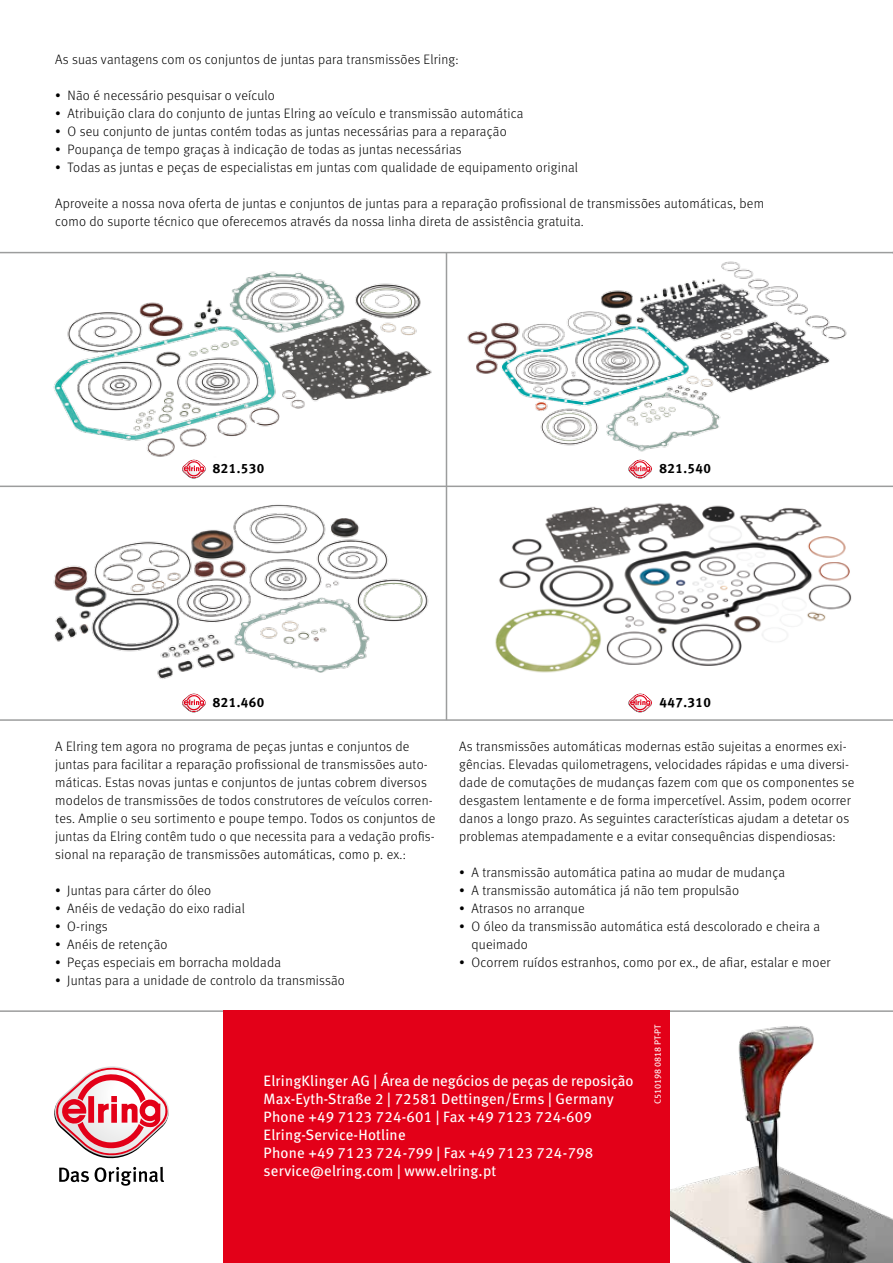
<style>
.page{position:relative;width:893px;height:1263px;background:#fff}
.page>*{position:absolute;margin:0;border:0;box-sizing:border-box;transform-origin:0 0}
.t1{font:15px/18px "Meta Book LF";letter-spacing:.015em;color:#fff}
.t2{font:300 13.65px/18px "Meta";letter-spacing:.015em;color:#000}
.t3{font:13.5px "Meta Bold LF";letter-spacing:.03em;color:#000}
.t4{font:9px "Meta Book LF";color:#fff}
</style>
<div class="page">
<img style="left:670px;top:1026px;width:223px;height:237px">
<hr style="left:670px;top:1010px;width:223px;height:2px;background:#9c9d9d">
<hr style="left:0;top:1010px;width:225px;height:2px;background:#9c9d9d">
<img style="left:53px;top:271px;width:379px;height:186px">
<img style="left:467px;top:261px;width:380px;height:191px">
<img style="left:53px;top:504px;width:376px;height:175px">
<hr style="left:0;top:252px;width:893px;height:1px;background:#9c9d9d">
<hr style="left:446px;top:253px;width:1px;height:467px;background:#9c9d9d">
<hr style="left:0;top:719px;width:893px;height:2px;background:#9c9d9d">
<hr style="left:0;top:486px;width:893px;height:1px;background:#9c9d9d">
<svg style="left:59px;top:1168px;width:30px;height:14px"></svg>
<svg style="left:95px;top:1167px;width:69px;height:19px"></svg>
<svg style="left:54px;top:1066px;width:115px;height:93px"></svg>
<img style="left:495px;top:503px;width:357px;height:170px">
<div style="left:223px;top:1010px;width:447px;height:253px;background:#e30018"></div>
<svg style="left:182px;top:459px;width:24px;height:20px"></svg>
<svg style="left:182px;top:693px;width:24px;height:20px"></svg>
<svg style="left:628px;top:459px;width:24px;height:20px"></svg>
<svg style="left:628px;top:693px;width:24px;height:20px"></svg>
<p class="t2" style="left:55px;top:50px;width:405px">As suas vantagens com os conjuntos de juntas para transmissões Elring:</p>
<p class="t2" style="left:55px;top:86px;width:221px">• Não é necessário pesquisar o veículo</p>
<p class="t2" style="left:55px;top:104px;width:470px">• Atribuição clara do conjunto de juntas Elring ao veículo e transmissão automática</p>
<p class="t2" style="left:55px;top:122px;width:453px">• O seu conjunto de juntas contém todas as juntas necessárias para a reparação</p>
<p class="t2" style="left:55px;top:140px;width:408px">• Poupança de tempo graças à indicação de todas as juntas necessárias</p>
<p class="t2" style="left:55px;top:158px;width:524px">• Todas as juntas e peças de especialistas em juntas com qualidade de equipamento original</p>
<p class="t2" style="left:55px;top:194px;width:710px">Aproveite a nossa nova oferta de juntas e conjuntos de juntas para a reparação profissional de transmissões automáticas, bem como do suporte técnico que oferecemos através da nossa linha direta de assistência gratuita.</p>
<p class="t3" style="left:213px;top:460px;width:53px">821.530</p>
<p class="t3" style="left:659px;top:460px;width:53px">821.540</p>
<p class="t3" style="left:213px;top:694px;width:53px">821.460</p>
<p class="t2" style="left:55px;top:737px;width:382px">A Elring tem agora no programa de peças juntas e conjuntos de juntas para facilitar a reparação profissional de transmissões auto&shy;máticas. Estas novas juntas e conjuntos de juntas cobrem diversos modelos de transmissões de todos construtores de veículos corren&shy;tes. Amplie o seu sortimento e poupe tempo. Todos os conjuntos de juntas da Elring contêm tudo o que necessita para a vedação profis&shy;sional na reparação de transmissões automáticas, como p. ex.:</p>
<p class="t2" style="left:55px;top:881px;width:158px">• Juntas para cárter do óleo</p>
<p class="t2" style="left:55px;top:899px;width:191px">• Anéis de vedação do eixo radial</p>
<p class="t2" style="left:55px;top:917px;width:54px">• O-rings</p>
<p class="t2" style="left:55px;top:935px;width:114px">• Anéis de retenção</p>
<p class="t2" style="left:55px;top:953px;width:227px">• Peças especiais em borracha moldada</p>
<p class="t2" style="left:55px;top:971px;width:291px">• Juntas para a unidade de controlo da transmissão</p>
<p class="t3" style="left:659px;top:694px;width:53px">447.310</p>
<p class="t2" style="left:459px;top:737px;width:397px">As transmissões automáticas modernas estão sujeitas a enormes exi&shy;gências. Elevadas quilometragens, velocidades rápidas e uma diversi&shy;dade de comutações de mudanças fazem com que os componentes se desgastem lentamente e de forma impercetível. Assim, podem ocorrer danos a longo prazo. As seguintes características ajudam a detetar os problemas atempadamente e a evitar consequências dispendiosas:</p>
<p class="t2" style="left:459px;top:863px;width:327px">• A transmissão automática patina ao mudar de mudança</p>
<p class="t2" style="left:459px;top:881px;width:281px">• A transmissão automática já não tem propulsão</p>
<p class="t2" style="left:459px;top:899px;width:127px">• Atrasos no arranque</p>
<p class="t2" style="left:472px;top:917px;width:350px;text-indent:-12px">• O óleo da transmissão automática está descolorado e cheira a queimado</p>
<p class="t2" style="left:459px;top:953px;width:373px">• Ocorrem ruídos estranhos, como por ex., de afiar, estalar e moer</p>
<p class="t1" style="left:264px;top:1071px;width:371px">ElringKlinger AG | Área de negócios de peças de reposição Max-Eyth-Straße 2 | 72581 Dettingen/Erms | Germany Phone +49 7123 724-601 | Fax +49 7123 724-609<br>Elring-Service-Hotline<br>Phone +49 7123 724-799 | Fax +49 7123 724-798 service@elring.com | www.elring.pt</p>
<p class="t4" style="left:652px;top:1104px;width:81px;rotate:-90deg">C510198 0818 PT-PT</p>
</div>
